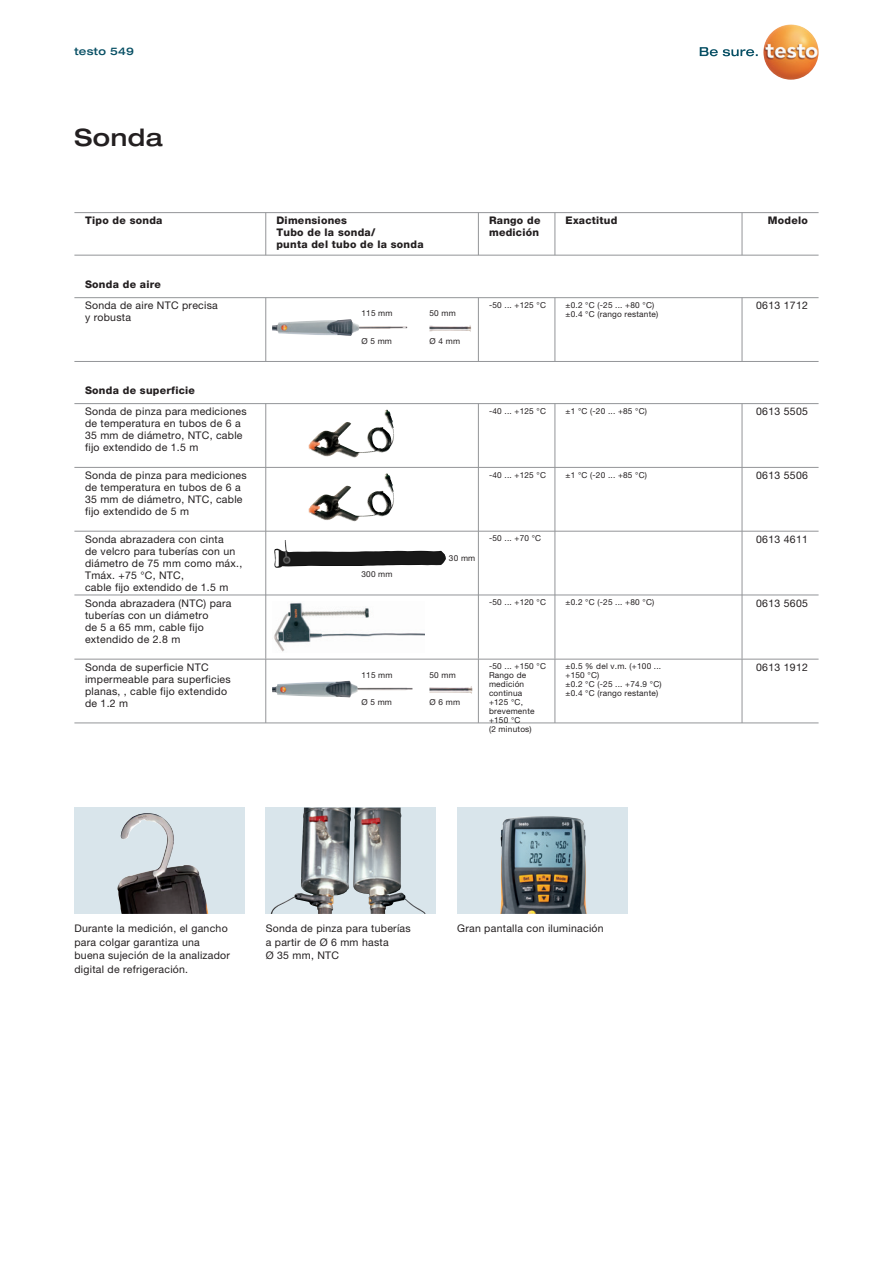
<style>
.page{position:relative;width:893px;height:1263px;background:#fff}
.page>*{position:absolute;margin:0;border:0;box-sizing:border-box;transform-origin:0 0}
.t1{font:500 expanded 24px "Helvetica Neue LTW1 G";letter-spacing:.025em;color:#231f20}
.t2{font:10.5px/12px "Helvetica Neue LTW1 G";letter-spacing:.025em;color:#231f20}
.t3{font:800 10.5px/12px "Helvetica Neue LTW1 G";letter-spacing:.025em;color:#231f20}
.t4{font:500 expanded 10.5px "Helvetica Neue LTW1 G";letter-spacing:.025em;color:#074f64}
.t5{font:8.25px/9px "Helvetica Neue LTW1 G";letter-spacing:.025em;color:#231f20}
</style>
<div class="page">
<div style="left:74px;top:808px;width:170px;height:106px;background:#d9e5eb"></div>
<img style="left:117px;top:813px;width:91px;height:101px">
<div style="left:266px;top:808px;width:170px;height:106px;background:#d9e5eb"></div>
<img style="left:271px;top:808px;width:155px;height:106px">
<div style="left:457px;top:808px;width:170px;height:106px;background:#d9e5eb"></div>
<img style="left:500px;top:816px;width:87px;height:98px">
<img style="left:308px;top:410px;width:85px;height:44px">
<img style="left:308px;top:473px;width:85px;height:44px">
<img style="left:274px;top:540px;width:172px;height:28px">
<img style="left:272px;top:681px;width:140px;height:16px">
<img style="left:274px;top:602px;width:150px;height:50px">
<img style="left:429px;top:686px;width:44px;height:8px">
<img style="left:272px;top:319px;width:135px;height:17px">
<img style="left:429px;top:325px;width:42px;height:7px">
<svg style="left:700px;top:47px;width:58px;height:9px"></svg>
<img style="left:763px;top:24px;width:56px;height:56px;border-radius:28px">
<hr style="left:74px;top:212px;width:745px;height:1px;background:#939598">
<hr style="left:74px;top:403px;width:745px;height:1px;background:#939598">
<hr style="left:74px;top:467px;width:745px;height:1px;background:#939598">
<hr style="left:74px;top:531px;width:745px;height:1px;background:#939598">
<hr style="left:74px;top:659px;width:745px;height:1px;background:#939598">
<hr style="left:74px;top:595px;width:745px;height:1px;background:#939598">
<hr style="left:74px;top:722px;width:745px;height:1px;background:#939598">
<hr style="left:265px;top:213px;width:1px;height:42px;background:#939598">
<hr style="left:265px;top:404px;width:1px;height:63px;background:#939598">
<hr style="left:265px;top:467px;width:1px;height:64px;background:#939598">
<hr style="left:265px;top:531px;width:1px;height:64px;background:#939598">
<hr style="left:265px;top:659px;width:1px;height:64px;background:#939598">
<hr style="left:265px;top:595px;width:1px;height:64px;background:#939598">
<hr style="left:478px;top:213px;width:1px;height:42px;background:#939598">
<hr style="left:478px;top:404px;width:1px;height:63px;background:#939598">
<hr style="left:478px;top:467px;width:1px;height:64px;background:#939598">
<hr style="left:478px;top:531px;width:1px;height:64px;background:#939598">
<hr style="left:478px;top:659px;width:1px;height:64px;background:#939598">
<hr style="left:478px;top:595px;width:1px;height:64px;background:#939598">
<hr style="left:555px;top:213px;width:1px;height:42px;background:#939598">
<hr style="left:555px;top:404px;width:1px;height:63px;background:#939598">
<hr style="left:555px;top:467px;width:1px;height:64px;background:#939598">
<hr style="left:555px;top:531px;width:1px;height:64px;background:#939598">
<hr style="left:555px;top:659px;width:1px;height:64px;background:#939598">
<hr style="left:555px;top:595px;width:1px;height:64px;background:#939598">
<hr style="left:742px;top:213px;width:1px;height:42px;background:#939598">
<hr style="left:742px;top:404px;width:1px;height:63px;background:#939598">
<hr style="left:742px;top:467px;width:1px;height:64px;background:#939598">
<hr style="left:742px;top:531px;width:1px;height:64px;background:#939598">
<hr style="left:742px;top:659px;width:1px;height:64px;background:#939598">
<hr style="left:742px;top:595px;width:1px;height:64px;background:#939598">
<hr style="left:74px;top:297px;width:745px;height:1px;background:#939598">
<hr style="left:265px;top:298px;width:1px;height:63px;background:#939598">
<hr style="left:478px;top:298px;width:1px;height:63px;background:#939598">
<hr style="left:555px;top:298px;width:1px;height:63px;background:#939598">
<hr style="left:742px;top:298px;width:1px;height:63px;background:#939598">
<hr style="left:74px;top:255px;width:745px;height:1px;background:#939598">
<hr style="left:74px;top:361px;width:745px;height:1px;background:#939598">
<p class="t4" style="left:74px;top:44px;width:61px">testo 549</p>
<h1 class="t1" style="left:74px;top:122px;width:90px">Sonda</h1>
<p class="t3" style="left:85px;top:215px;width:79px">Tipo de sonda</p>
<p class="t3" style="left:85px;top:278px;width:77px">Sonda de aire</p>
<p class="t3" style="left:276px;top:215px;width:149px">Dimensiones<br>Tubo de la sonda/<br>punta del tubo de la sonda</p>
<p class="t3" style="left:489px;top:215px;width:53px">Rango de medición</p>
<p class="t3" style="left:566px;top:215px;width:53px">Exactitud</p>
<p class="t3" style="left:768px;top:215px;width:42px">Modelo</p>
<p class="t2" style="left:85px;top:300px;width:134px">Sonda de aire NTC precisa y robusta</p>
<p class="t5" style="left:489px;top:300px;width:58px">-50 ... +125 °C</p>
<p class="t5" style="left:566px;top:300px;width:94px">±0.2 °C (-25 ... +80 °C) ±0.4 °C (rango restante)</p>
<p class="t2" style="left:756px;top:300px;width:53px">0613 1712</p>
<p class="t5" style="left:361px;top:308px;width:33px">115 mm</p>
<p class="t5" style="left:429px;top:309px;width:28px">50 mm</p>
<p class="t5" style="left:361px;top:336px;width:32px">Ø 5 mm</p>
<p class="t5" style="left:429px;top:336px;width:32px">Ø 4 mm</p>
<p class="t3" style="left:85px;top:385px;width:111px">Sonda de superficie</p>
<p class="t2" style="left:85px;top:406px;width:163px">Sonda de pinza para mediciones de temperatura en tubos de 6 a<br>35 mm de diámetro, NTC, cable fijo extendido de 1.5 m</p>
<p class="t2" style="left:85px;top:469px;width:163px">Sonda de pinza para mediciones de temperatura en tubos de 6 a<br>35 mm de diámetro, NTC, cable fijo extendido de 5 m</p>
<p class="t2" style="left:85px;top:533px;width:159px">Sonda abrazadera con cinta<br>de velcro para tuberías con un diámetro de 75 mm como máx.,<br>Tmáx. +75 °C, NTC,<br>cable fijo extendido de 1.5 m</p>
<p class="t2" style="left:85px;top:597px;width:148px">Sonda abrazadera (NTC) para tuberías con un diámetro<br>de 5 a 65 mm, cable fijo extendido de 2.8 m</p>
<p class="t2" style="left:85px;top:661px;width:147px">Sonda de superficie NTC impermeable para superficies planas, , cable fijo extendido de 1.2 m</p>
<p class="t5" style="left:361px;top:570px;width:33px">300 mm</p>
<p class="t5" style="left:489px;top:406px;width:58px">-40 ... +125 °C</p>
<p class="t5" style="left:566px;top:406px;width:83px">±1 °C (-20 ... +85 °C)</p>
<p class="t5" style="left:489px;top:470px;width:58px">-40 ... +125 °C</p>
<p class="t5" style="left:566px;top:470px;width:83px">±1 °C (-20 ... +85 °C)</p>
<p class="t5" style="left:449px;top:553px;width:28px">30 mm</p>
<p class="t5" style="left:489px;top:534px;width:54px">-50 ... +70 °C</p>
<p class="t5" style="left:489px;top:598px;width:58px">-50 ... +120 °C</p>
<p class="t5" style="left:566px;top:598px;width:90px">±0.2 °C (-25 ... +80 °C)</p>
<p class="t5" style="left:361px;top:670px;width:33px">115 mm</p>
<p class="t5" style="left:429px;top:670px;width:28px">50 mm</p>
<p class="t5" style="left:361px;top:698px;width:32px">Ø 5 mm</p>
<p class="t5" style="left:429px;top:698px;width:32px">Ø 6 mm</p>
<p class="t5" style="left:489px;top:662px;width:58px">-50 ... +150 °C<br>Rango de medición continua<br>+125 °C, brevemente +150 °C<br>(2 minutos)</p>
<p class="t5" style="left:566px;top:662px;width:98px">±0.5 % del v.m. (+100 ... +150 °C)<br>±0.2 °C (-25 ... +74.9 °C) ±0.4 °C (rango restante)</p>
<p class="t2" style="left:74px;top:921px;width:157px;line-height:13.5px">Durante la medición, el gancho para colgar garantiza una buena sujeción de la analizador digital de refrigeración.</p>
<p class="t2" style="left:266px;top:921px;width:146px;line-height:13.5px">Sonda de pinza para tuberías a partir de Ø 6 mm hasta<br>Ø 35 mm, NTC</p>
<p class="t2" style="left:457px;top:922px;width:148px">Gran pantalla con iluminación</p>
<p class="t2" style="left:756px;top:406px;width:53px">0613 5505</p>
<p class="t2" style="left:756px;top:469px;width:53px">0613 5506</p>
<p class="t2" style="left:756px;top:533px;width:53px">0613 4611</p>
<p class="t2" style="left:756px;top:597px;width:53px">0613 5605</p>
<p class="t2" style="left:756px;top:661px;width:53px">0613 1912</p>
</div>
